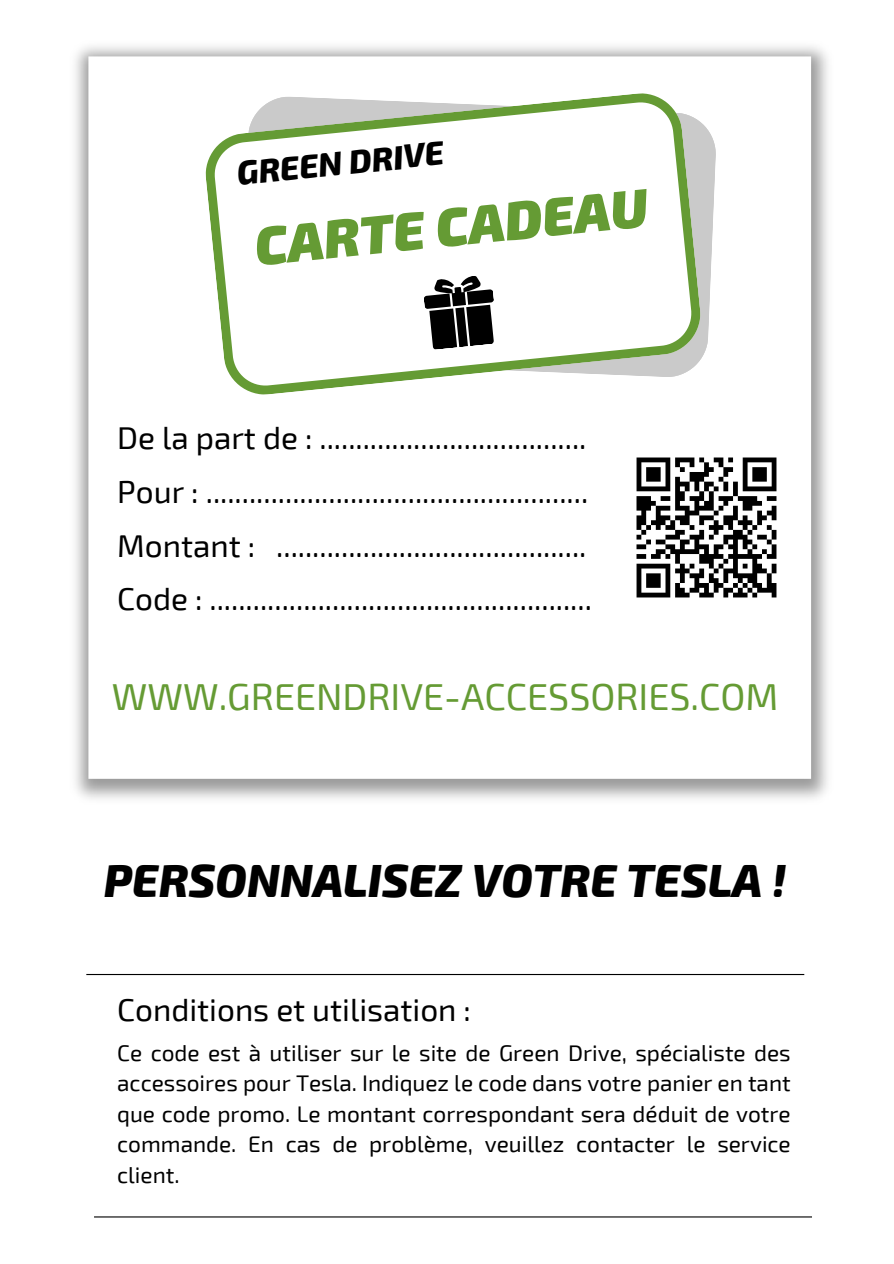
<style>
.page{position:relative;width:894px;height:1264px;background:#fff}
.page>*{position:absolute;margin:0;border:0;box-sizing:border-box;transform-origin:0 0}
.t1{font:italic 900 54px "Exo 2";color:#659b34}
.t2{font:italic 800 45.6px "Exo 2";color:#000}
.t3{font:37.5px "Exo 2";color:#659b34}
.t4{font:italic 800 33px "Exo 2";color:#000}
.t5{font:31.5px "Exo 2";color:#000}
.t6{font:22.65px/30.5px "Exo 2";color:#000;text-align:justify}
</style>
<div class="page">
<img style="left:75px;top:46px;width:753px;height:753px">
<svg style="left:701px;top:96px;width:15px;height:281px"></svg>
<svg style="left:205px;top:92px;width:496px;height:303px"></svg>
<svg style="left:423px;top:275px;width:71px;height:75px"></svg>
<hr style="left:86px;top:973px;width:718px;height:2px;background:#000">
<hr style="left:94px;top:1216px;width:717px;height:1px;background:#000">
<img style="left:616px;top:437px;width:162px;height:180px">
<p class="t4" style="left:234px;top:152px;width:209px;rotate:-6deg">GREEN DRIVE</p>
<h4 class="t1" style="left:251px;top:212px;width:396px;rotate:-6deg">CARTE CADEAU</h4>
<p class="t5" style="left:117px;top:418px;width:470px">De la part de : .....................................</p>
<h5 class="t5" style="left:117px;top:471px;width:472px">Pour : .....................................................</h5>
<h1 class="t5" style="left:117px;top:525px;width:470px">Montant : ...........................................</h1>
<h5 class="t5" style="left:117px;top:578px;width:476px">Code : .....................................................</h5>
<h3 class="t3" style="left:112px;top:673px;width:668px">WWW.GREENDRIVE-ACCESSORIES.COM</h3>
<h5 class="t2" style="left:104px;top:850px;width:684px">PERSONNALISEZ VOTRE TESLA !</h5>
<p class="t5" style="left:117px;top:989px;width:355px">Conditions et utilisation :</p>
<h5 class="t6" style="left:117px;top:1036px;width:675px">Ce code est à utiliser sur le site de Green Drive, spécialiste des accessoires pour Tesla. Indiquez le code dans votre panier en tant que code promo. Le montant correspondant sera déduit de votre commande. En cas de problème, veuillez contacter le service client.</h5>
</div>
